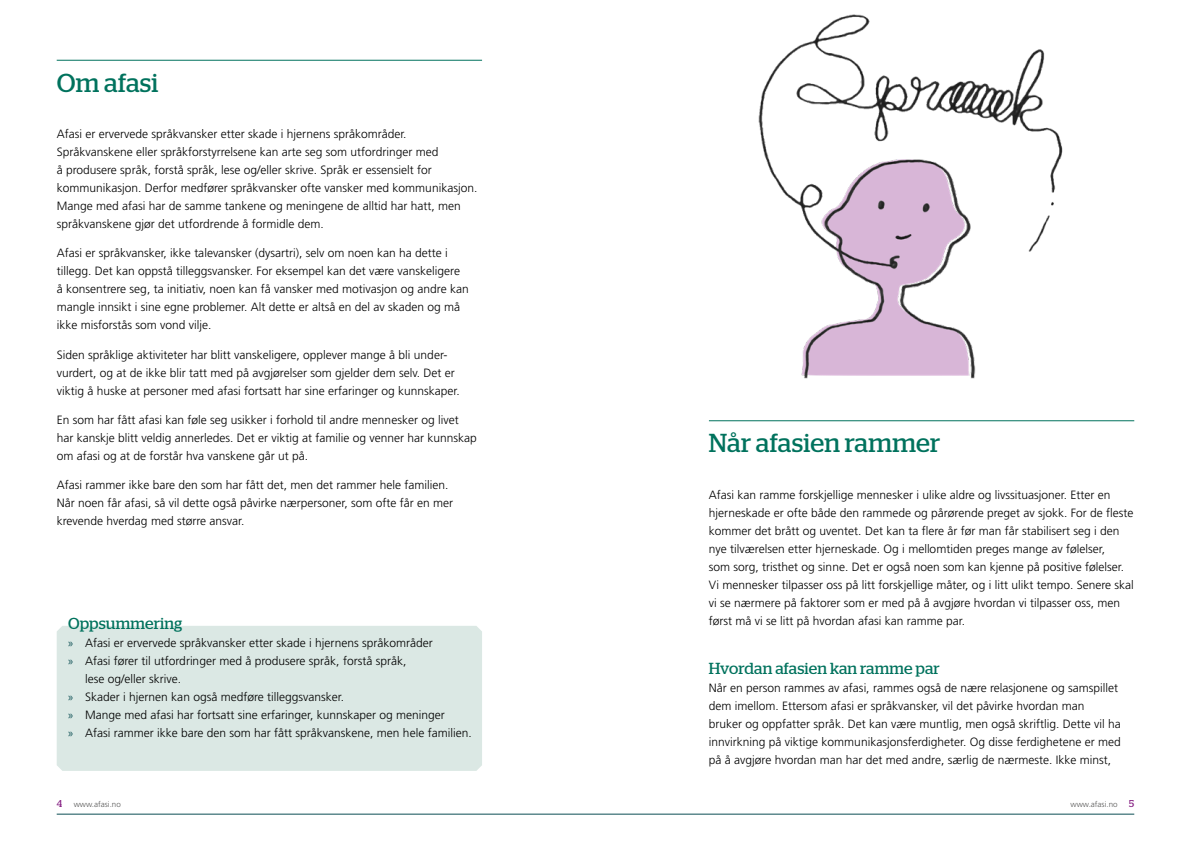
<style>
.page{position:relative;width:1191px;height:842px;background:#fff}
.page>*{position:absolute;margin:0;border:0;box-sizing:border-box;transform-origin:0 0}
.t1{font:26px "Stag";letter-spacing:.01em;color:#00725d}
.t2{font:16px "Stag";letter-spacing:.01em;color:#00725d}
.t3{font:300 12px/18px "Frutiger";color:#000}
.t4{font:300 8px "Frutiger";color:#575756}
.s1{font-family:"Myriad Pro";font-weight:400;color:#0b4e53}
.s2{font-family:"Stag";font-weight:400;font-size:10px;color:#851f82}
</style>
<div class="page">
<div style="left:57px;top:626px;width:425px;height:145px;background:#dbe8e4"></div>
<hr style="left:57px;top:814px;width:1077px;height:1px;background:#0b4e53">
<img style="left:758px;top:14px;width:305px;height:365px">
<hr style="left:57px;top:60px;width:425px;height:1px;background:#00725d">
<hr style="left:709px;top:420px;width:425px;height:1px;background:#00725d">
<h1 class="t1" style="left:57px;top:67px;width:103px">Om afasi</h1>
<p class="t3" style="left:57px;top:125px;width:422px">Afasi er ervervede språkvansker etter skade i hjernens språkområder.<br>Språkvanskene eller språkforstyrrelsene kan arte seg som utfordringer med<br>å produsere språk, forstå språk, lese og/eller skrive. Språk er essensielt for kommunikasjon. Derfor medfører språkvansker ofte vansker med kommunikasjon.<br>Mange med afasi har de samme tankene og meningene de alltid har hatt, men språkvanskene gjør det utfordrende å formidle dem.</p>
<p class="t3" style="left:57px;top:244px;width:413px">Afasi er språkvansker, ikke talevansker (dysartri), selv om noen kan ha dette i tillegg. Det kan oppstå tilleggsvansker. For eksempel kan det være vanskeligere å konsentrere seg, ta initiativ, noen kan få vansker med motivasjon og andre kan mangle innsikt i sine egne problemer. Alt dette er altså en del av skaden og må ikke misforstås som vond vilje.</p>
<p class="t3" style="left:57px;top:346px;width:404px">Siden språklige aktiviteter har blitt vanskeligere, opplever mange å bli under&shy;vurdert, og at de ikke blir tatt med på avgjørelser som gjelder dem selv. Det er viktig å huske at personer med afasi fortsatt har sine erfaringer og kunnskaper.</p>
<p class="t3" style="left:57px;top:411px;width:422px">En som har fått afasi kan føle seg usikker i forhold til andre mennesker og livet har kanskje blitt veldig annerledes. Det er viktig at familie og venner har kunnskap om afasi og at de forstår hva vanskene går ut på.</p>
<p class="t3" style="left:57px;top:476px;width:398px">Afasi rammer ikke bare den som har fått det, men det rammer hele familien.<br>Når noen får afasi, så vil dette også påvirke nærpersoner, som ofte får en mer krevende hverdag med større ansvar.</p>
<h2 class="t2" style="left:68px;top:614px;width:116px">Oppsummering</h2>
<p class="t3" style="left:68px;top:634px;width:366px"><span class="s1">»</span> Afasi er ervervede språkvansker etter skade i hjernens språkområder</p>
<p class="t3" style="left:68px;top:652px;width:340px"><span class="s1">»</span> Afasi fører til utfordringer med å produsere språk, forstå språk,</p>
<p class="t3" style="left:85px;top:670px;width:98px">lese og/eller skrive.</p>
<p class="t3" style="left:68px;top:688px;width:277px"><span class="s1">»</span> Skader i hjernen kan også medføre tilleggsvansker.</p>
<p class="t3" style="left:68px;top:706px;width:378px"><span class="s1">»</span> Mange med afasi har fortsatt sine erfaringer, kunnskaper og meninger</p>
<p class="t3" style="left:68px;top:724px;width:405px"><span class="s1">»</span> Afasi rammer ikke bare den som har fått språkvanskene, men hele familien.</p>
<h1 class="t1" style="left:709px;top:428px;width:233px">Når afasien rammer</h1>
<p class="t3" style="left:709px;top:486px;width:426px">Afasi kan ramme forskjellige mennesker i ulike aldre og livssituasjoner. Etter en hjerneskade er ofte både den rammede og pårørende preget av sjokk. For de fleste kommer det brått og uventet. Det kan ta flere år før man får stabilisert seg i den nye tilværelsen etter hjerneskade. Og i mellomtiden preges mange av følelser,<br>som sorg, tristhet og sinne. Det er også noen som kan kjenne på positive følelser.<br>Vi mennesker tilpasser oss på litt forskjellige måter, og i litt ulikt tempo. Senere skal vi se nærmere på faktorer som er med på å avgjøre hvordan vi tilpasser oss, men først må vi se litt på hvordan afasi kan ramme par.</p>
<h2 class="t2" style="left:709px;top:659px;width:232px">Hvordan afasien kan ramme par</h2>
<p class="t3" style="left:709px;top:679px;width:413px">Når en person rammes av afasi, rammes også de nære relasjonene og samspillet dem imellom. Ettersom afasi er språkvansker, vil det påvirke hvordan man<br>bruker og oppfatter språk. Det kan være muntlig, men også skriftlig. Dette vil ha innvirkning på viktige kommunikasjonsferdigheter. Og disse ferdighetene er med på å avgjøre hvordan man har det med andre, særlig de nærmeste. Ikke minst,</p>
<p class="t4" style="left:57px;top:800px;width:66px"><span class="s2">4</span> www.afasi.no</p>
<p class="t4" style="left:1070px;top:800px;width:65px">www.afasi.no <span class="s2">5</span></p>
</div>
